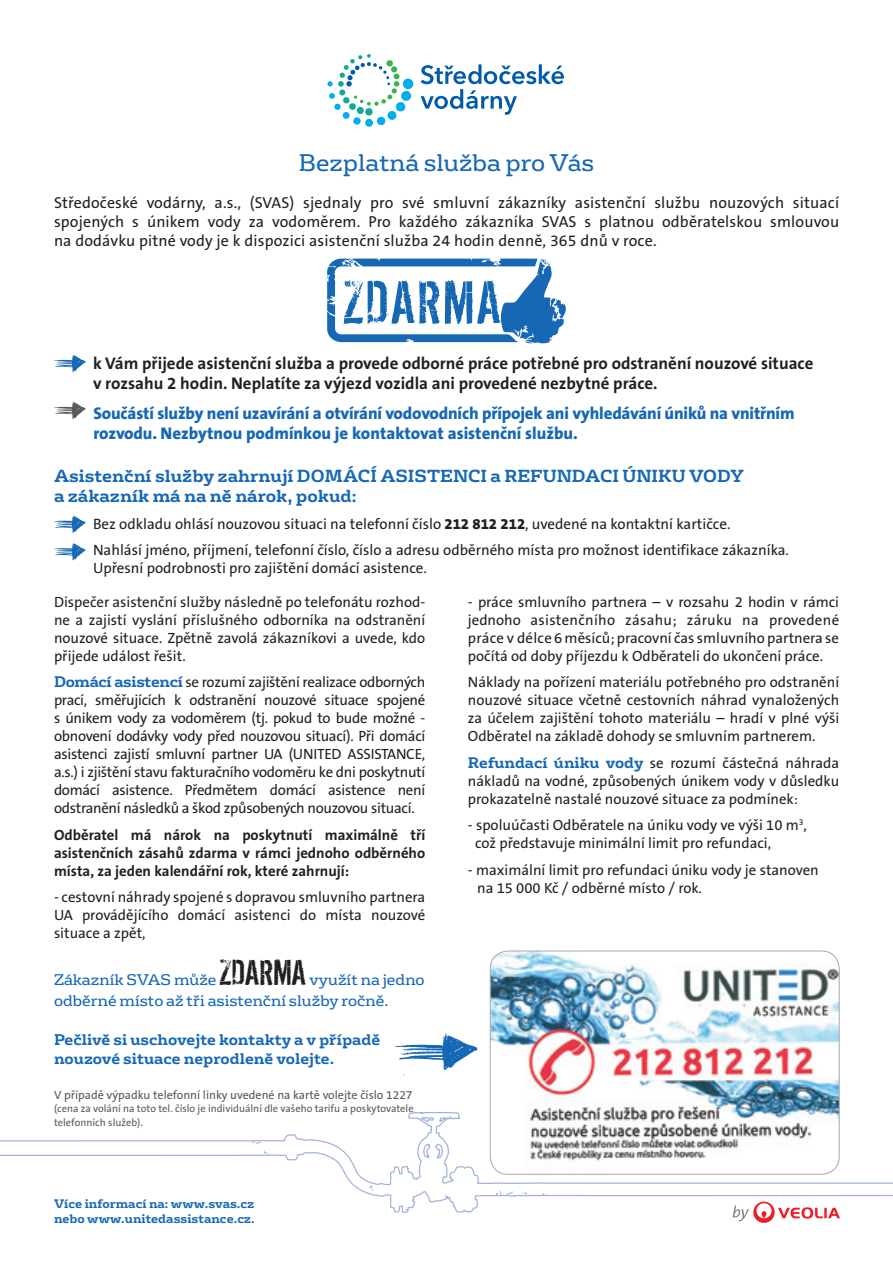
<style>
.page{position:relative;width:893px;height:1263px;background:#fff}
.page>*{position:absolute;margin:0;border:0;box-sizing:border-box;transform-origin:0 0}
.t1{font:23.4px "FS Rufus";color:#1768b4}
.t2{font:700 16.95px/20.4px "The Sans CE B7";color:#231f20}
.t3{font:800 16.95px/20.4px "The Sans CE B8";letter-spacing:-.01em;color:#1768b4}
.t4{font:700 16.95px/20.4px "FS Rufus";color:#1768b4}
.t5{font:15.9px/19px "The Sans CE B5 Plain";letter-spacing:.01em;color:#231f20;text-align:justify}
.t6{font:15px/18px "The Sans CE B5 Plain";color:#231f20}
.t7{font:15px/21px "FS Rufus";color:#1768b4}
.t8{font:700 15px/19.5px "FS Rufus";color:#1768b4}
.t9{font:14.85px/18px "The Sans CE B5 Plain";color:#231f20;text-align:justify}
.t10{font:700 14.85px/18px "The Sans CE B7";color:#231f20;text-align:justify}
.t11{font:12px "The Sans CE B5 Plain";color:#57585a}
.t12{font:700 12px/14.4px "FS Rufus";color:#1768b4}
.t13{font:10.5px/13.5px "The Sans CE B5 Plain";color:#57585a}
.s1{font-size:16.5px}
.s2{font-family:"The Sans CE B8";font-weight:800}
.s3{font-family:"FS Rufus";font-weight:700;color:#1768b4}
.s4{font-family:"Dirty Ego";font-size:33px;color:#231f20}
.s5{font-size:12px}
</style>
<div class="page">
<svg style="left:0;top:1109px;width:893px;height:114px"></svg>
<svg style="left:327px;top:258px;width:239px;height:85px"></svg>
<svg style="left:54px;top:354px;width:32px;height:18px"></svg>
<svg style="left:54px;top:515px;width:32px;height:18px"></svg>
<svg style="left:395px;top:1033px;width:83px;height:46px"></svg>
<svg style="left:54px;top:543px;width:32px;height:17px"></svg>
<img style="left:490px;top:951px;width:349px;height:223px">
<div style="left:490px;top:951px;width:349px;height:223px;border:1px solid #a8a9ad;border-radius:18px"></div>
<svg style="left:54px;top:401px;width:32px;height:18px"></svg>
<svg style="left:421px;top:64px;width:143px;height:51px"></svg>
<div style="left:403px;top:79px;width:10px;height:10px;background:#00aeef;border-radius:50%"></div>
<svg style="left:327px;top:54px;width:85px;height:72px"></svg>
<p class="t1" style="left:299px;top:143px;width:297px">Bezplatná služba pro Vás</p>
<p class="t5" style="left:54px;top:194px;width:787px">Středočeské vodárny, a.s., (SVAS) sjednaly pro své smluvní zákazníky asistenční službu nouzových situací spojených s únikem vody za vodoměrem. Pro každého zákazníka SVAS s platnou odběratelskou smlouvou na dodávku pitné vody je k dispozici asistenční služba 24 hodin denně, 365 dnů v roce.</p>
<p class="t2" style="left:93px;top:354px;width:722px">k Vám přijede asistenční služba a provede odborné práce potřebné pro odstranění nouzové situace v rozsahu 2 hodin. Neplatíte za výjezd vozidla ani provedené nezbytné práce.</p>
<p class="t3" style="left:94px;top:403px;width:702px">Součástí služby není uzavírání a otvírání vodovodních přípojek ani vyhledávání úniků na vnitřním rozvodu. Nezbytnou podmínkou je kontaktovat asistenční službu.</p>
<p class="t4" style="left:54px;top:464px;width:691px">Asistenční služby zahrnují DOMÁCÍ ASISTENCI a REFUNDACI ÚNIKU VODY a zákazník má na ně nárok, pokud<span class="s1">:</span></p>
<p class="t6" style="left:93px;top:515px;width:639px">Bez odkladu ohlásí nouzovou situaci na telefonní číslo <span class="s2">212 812 212</span>, uvedené na kontaktní kartičce.</p>
<p class="t6" style="left:93px;top:542px;width:697px">Nahlásí jméno, příjmení, telefonní číslo, číslo a adresu odběrného místa pro možnost identifikace zákazníka.<br>Upřesní podrobnosti pro zajištění domácí asistence.</p>
<p class="t9" style="left:54px;top:593px;width:373px">Dispečer asistenční služby následně po telefonátu rozhod&shy;ne a zajistí vyslání příslušného odborníka na odstranění nouzové situace. Zpětně zavolá zákazníkovi a uvede, kdo přijede událost řešit.</p>
<p class="t9" style="left:54px;top:674px;width:373px"><span class="s3">Domácí asistencí</span> se rozumí zajištění realizace odborných prací, směřujících k odstranění nouzové situace spojené s únikem vody za vodoměrem (tj. pokud to bude možné - obnovení dodávky vody před nouzovou situací). Při domácí asistenci zajistí smluvní partner UA (UNITED ASSISTANCE, a.s.) i zjištění stavu fakturačního vodoměru ke dni poskytnutí domácí asistence. Předmětem domácí asistence není odstranění následků a škod způsobených nouzovou situací.</p>
<p class="t10" style="left:54px;top:826px;width:373px">Odběratel má nárok na poskytnutí maximálně tří asistenčních zásahů zdarma v rámci jednoho odběrného místa, za jeden kalendářní rok, které zahrnují:</p>
<p class="t9" style="left:54px;top:889px;width:373px">- cestovní náhrady spojené s dopravou smluvního partnera UA provádějícího domácí asistenci do místa nouzové situace a zpět,</p>
<p class="t7" style="left:54px;top:968px;width:372px">Zákazník SVAS může <span class="s4">ZDARMA</span> využít na jedno odběrné místo až tři asistenční služby ročně.</p>
<p class="t8" style="left:54px;top:1028px;width:328px">Pečlivě si uschovejte kontakty a v případě nouzové situace neprodleně volejte.</p>
<p class="t11" style="left:54px;top:1088px;width:360px">V případě výpadku telefonní linky uvedené na kartě volejte číslo 1227</p>
<p class="t13" style="left:54px;top:1102px;width:361px">(cena za volání na toto tel. číslo je individuální dle vašeho tarifu a poskytovatele telefonních služeb)<span class="s5">.</span></p>
<p class="t12" style="left:54px;top:1196px;width:202px">Více informací na: www.svas.cz nebo www.unitedassistance.cz.</p>
<p class="t9" style="left:468px;top:593px;width:373px">- práce smluvního partnera – v rozsahu 2 hodin v rámci jednoho asistenčního zásahu; záruku na provedené práce v délce 6 měsíců; pracovní čas smluvního partnera se počítá od doby příjezdu k Odběrateli do ukončení práce.</p>
<p class="t9" style="left:468px;top:674px;width:373px">Náklady na pořízení materiálu potřebného pro odstranění nouzové situace včetně cestovních náhrad vynaložených za účelem zajištění tohoto materiálu – hradí v plné výši Odběratel na základě dohody se smluvním partnerem.</p>
<p class="t9" style="left:468px;top:755px;width:373px"><span class="s3">Refundací úniku vody</span> se rozumí částečná náhrada nákladů na vodné, způsobených únikem vody v důsledku prokazatelně nastalé nouzové situace za podmínek:</p>
<p class="t9" style="left:475px;top:817px;width:333px;text-indent:-7px">- spoluúčasti Odběratele na úniku vody ve výši 10 m<sup>3</sup>, což představuje minimální limit pro refundaci,</p>
<p class="t9" style="left:477px;top:862px;width:343px;text-indent:-9px">- maximální limit pro refundaci úniku vody je stanoven na 15 000 Kč / odběrné místo / rok.</p>
</div>
